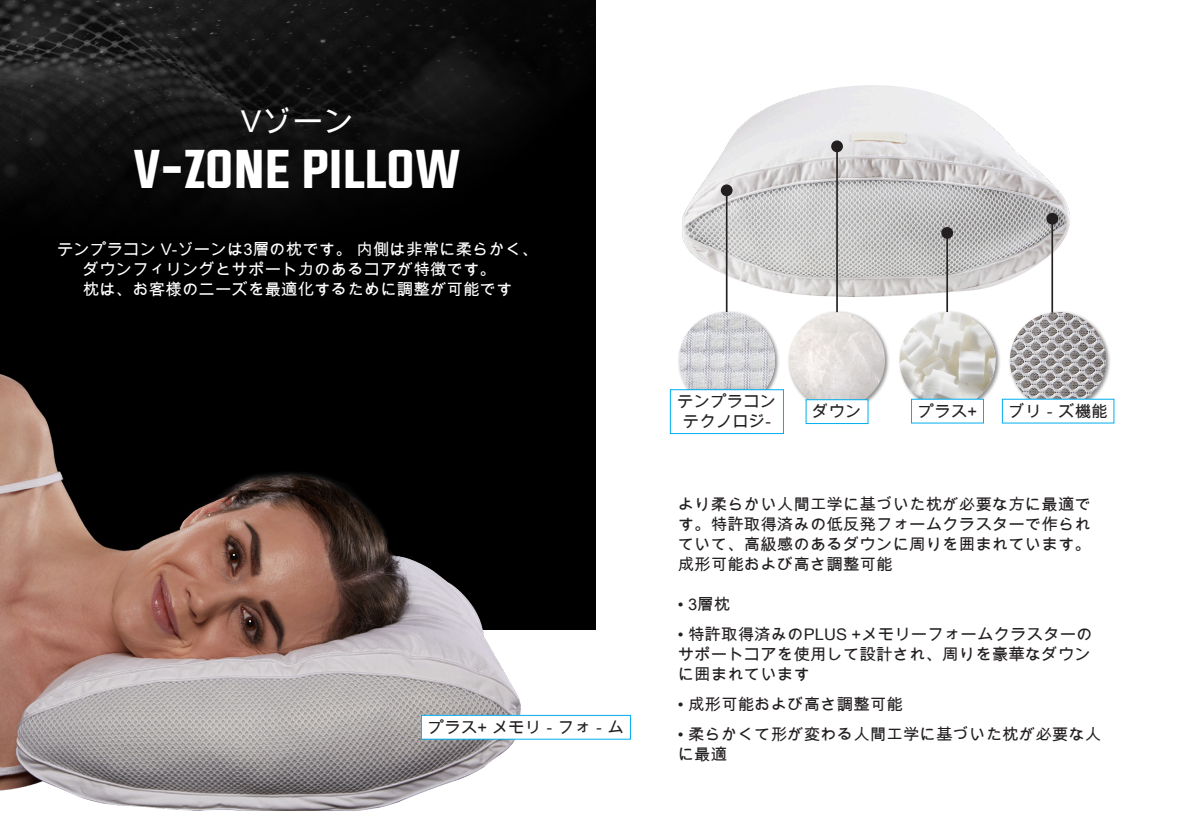
<style>
.page{position:relative;width:1191px;height:840px;background:#fff}
.page>*{position:absolute;margin:0;border:0;box-sizing:border-box;transform-origin:0 0}
.t1{font:46px "Evogria";color:#fff}
.t2{font:30px "Arial Unicode MS";color:#fff}
.t3{font:16px/20px "Arial Unicode MS";color:#231f20;text-align:justify}
.t4{font:16px "Arial Unicode MS";color:#fff}
</style>
<div class="page">
<img style="left:682px;top:85px;width:388px;height:214px">
<img style="left:0;top:0;width:595px;height:629px">
<img style="left:0;top:374px;width:520px;height:436px">
<div style="left:421px;top:715px;width:209px;height:23px;background:#fff"></div>
<div style="left:421px;top:714px;width:210px;height:25px;border:1px solid #00aeef"></div>
<hr style="left:726px;top:189px;width:1px;height:149px;background:#231f20">
<div style="left:721px;top:184px;width:11px;height:12px;background:#231f20;border-radius:50%"></div>
<div style="left:677px;top:310px;width:103px;height:103px;background:#231f20;opacity:.5"></div>
<img style="left:679px;top:312px;width:96px;height:96px;border-radius:48px">
<hr style="left:836px;top:145px;width:2px;height:191px;background:#231f20">
<div style="left:831px;top:140px;width:12px;height:12px;background:#231f20;border-radius:50%"></div>
<div style="left:787px;top:310px;width:103px;height:103px;background:#231f20;opacity:.5"></div>
<img style="left:789px;top:312px;width:96px;height:96px;border-radius:48px">
<hr style="left:946px;top:232px;width:2px;height:120px;background:#231f20">
<div style="left:941px;top:227px;width:12px;height:12px;background:#231f20;border-radius:50%"></div>
<hr style="left:1051px;top:217px;width:2px;height:121px;background:#231f20">
<div style="left:1046px;top:213px;width:12px;height:11px;background:#231f20;border-radius:50%"></div>
<div style="left:1008px;top:310px;width:103px;height:103px;background:#231f20;opacity:.5"></div>
<img style="left:1010px;top:312px;width:96px;height:96px;border-radius:48px">
<div style="left:897px;top:310px;width:103px;height:103px;background:#231f20;opacity:.5"></div>
<img style="left:899px;top:312px;width:96px;height:96px;border-radius:48px">
<div style="left:911px;top:399px;width:72px;height:24px;background:#fff"></div>
<div style="left:806px;top:399px;width:62px;height:24px;background:#fff"></div>
<div style="left:805px;top:399px;width:63px;height:25px;border:1px solid #00aeef"></div>
<div style="left:1002px;top:399px;width:112px;height:24px;background:#fff"></div>
<div style="left:670px;top:389px;width:113px;height:44px;background:#fff"></div>
<div style="left:670px;top:389px;width:114px;height:45px;border:1px solid #00aeef"></div>
<p class="t2" style="left:241px;top:100px;width:115px">Vゾーン</p>
<p class="t1" style="left:135px;top:136px;width:328px">V-ZONE PILLOW</p>
<p class="t4" style="left:57px;top:238px;width:483px">テンプラコン V-ゾーンは3層の枕です。 内側は非常に柔らかく、</p>
<p class="t4" style="left:83px;top:258px;width:431px">ダウンフィリングとサポート力のあるコアが特徴です。　</p>
<p class="t4" style="left:83px;top:278px;width:431px">枕は、お客様のニーズを最適化するために調整が可能です</p>
<p class="t3" style="left:428px;top:716px;width:198px">プラス+ メモリ－フォ－ム</p>
<p class="t3" style="left:677px;top:391px;width:101px;text-align:center">テンプラコンテクノロジ-</p>
<p class="t3" style="left:812px;top:401px;width:51px">ダウン</p>
<p class="t3" style="left:918px;top:400px;width:61px">プラス+</p>
<p class="t3" style="left:1008px;top:400px;width:101px">ブリ－ズ機能</p>
<p class="t3" style="left:677px;top:493px;width:415px">より柔らかい人間工学に基づいた枕が必要な方に最適です。特許取得済みの低反発フォームクラスターで作られていて、高級感のあるダウンに周りを囲まれています。</p>
<p class="t3" style="left:677px;top:553px;width:216px">成形可能および高さ調整可能</p>
<p class="t3" style="left:677px;top:593px;width:54px">• 3層枕</p>
<p class="t3" style="left:677px;top:623px;width:416px">• 特許取得済みのPLUS +メモリーフォームクラスターのサポートコアを使用して設計され、周りを豪華なダウンに囲まれています</p>
<p class="t3" style="left:677px;top:693px;width:227px">• 成形可能および高さ調整可能</p>
<p class="t3" style="left:677px;top:723px;width:425px">• 柔らかくて形が変わる人間工学に基づいた枕が必要な人に最適</p>
</div>
